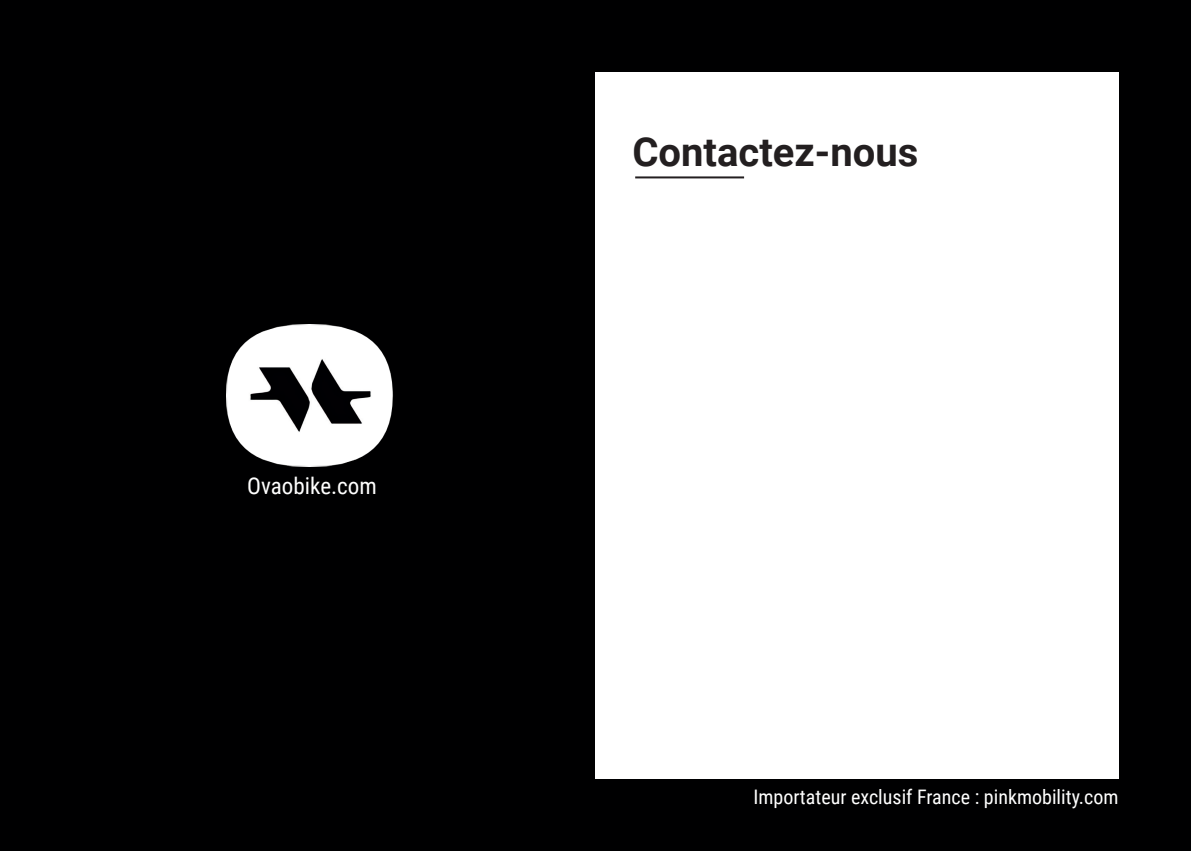
<style>
.page{position:relative;width:1191px;height:851px;background:#fff}
.page>*{position:absolute;margin:0;border:0;box-sizing:border-box;transform-origin:0 0}
.t1{font:700 40px "Roboto";color:#231f20}
.t2{font:23px "Roboto Condensed";color:#fff}
.t3{font:20px "Roboto Condensed";color:#fff}
</style>
<div class="page">
<div style="left:0;top:0;width:1191px;height:850px;background:#000001"></div>
<img style="left:227px;top:325px;width:166px;height:141px">
<div style="left:595px;top:72px;width:524px;height:706px;background:#fff"></div>
<hr style="left:635px;top:176px;width:109px;height:2px;background:#231f20">
<p class="t2" style="left:247px;top:469px;width:131px">Ovaobike.com</p>
<h1 class="t1" style="left:632px;top:124px;width:287px">Contactez-nous</h1>
<p class="t3" style="left:753px;top:782px;width:366px">Importateur exclusif France : pinkmobility.com</p>
</div>
